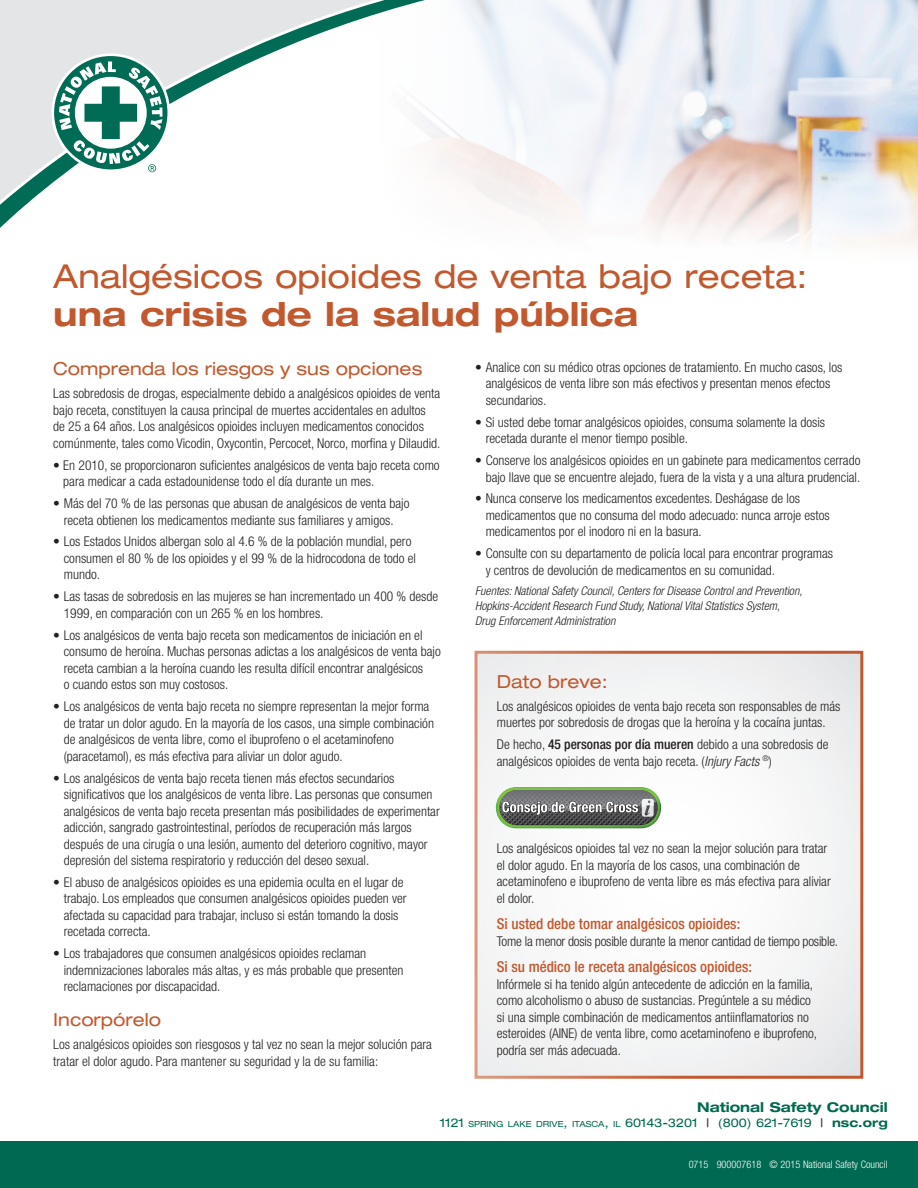
<style>
.page{position:relative;width:918px;height:1188px;background:#fff}
.page>*{position:absolute;margin:0;border:0;box-sizing:border-box;transform-origin:0 0}
.SS_Ahead{font:expanded 33px "Helvetica Neue LT Std";color:#c2582e}
.SS_Ahead-2{font:700 expanded 33px "Helvetica Neue LT Std";color:#c2582e}
.Bullet{font:expanded 18px "Helvetica Neue LT Std";color:#c2582e}
.Head_3_2011{font:expanded 18px "Helvetica Neue LT Std";color:#c2582e}
.Head_3_2011-2{font:500 condensed 15px "Helvetica Neue LT Std";color:#c2582e}
.Bullet-2{font:300 condensed 13.5px/16.5px "Helvetica Neue LT Std";color:#231f20}
.Head_3_2011-3{font:300 condensed 13.5px/16.5px "Helvetica Neue LT Std";color:#231f20}
.t1{font:700 expanded 13.5px "Helvetica Neue LT Std";color:#006951}
.Bullet-3{font:italic 300 condensed 12px/15px "Helvetica Neue LT Std";color:#231f20}
.t2{font:expanded 12px "Helvetica Neue LT Std";color:#006951}
.t3{font:300 condensed 10.35px "Helvetica Neue LT Std";color:#fff}
.s1{font-weight:500}
.s2{font-style:italic}
.s3{font-size:8.4px}
.s4{color:#231f20}
.s5{font-weight:700}
</style>
<div class="page">
<div style="left:476px;top:652px;width:386px;height:425px;background:#f5f6f6"></div>
<div style="left:475px;top:651px;width:388px;height:428px;border:3px solid #c2582e"></div>
<div style="left:0;top:1141px;width:918px;height:47px;background:#006951"></div>
<img style="left:496px;top:787px;width:165px;height:41px">
<svg style="left:499px;top:790px;width:159px;height:35px;background:#747775"></svg>
<img style="left:483px;top:0;width:435px;height:246px">
<svg style="left:0;top:0;width:483px;height:228px"></svg>
<svg style="left:0;top:0;width:440px;height:217px"></svg>
<svg style="left:51px;top:53px;width:119px;height:119px"></svg>
<div style="left:54px;top:56px;width:113px;height:113px;background:#006c55;border-radius:50%"></div>
<svg style="left:59px;top:61px;width:104px;height:111px"></svg>
<p class="SS_Ahead" style="left:53px;top:257px;width:756px">Analgésicos opioides de venta bajo receta:</p>
<p class="SS_Ahead-2" style="left:53px;top:293px;width:586px">una crisis de la salud pública</p>
<p class="Bullet" style="left:53px;top:358px;width:371px">Comprenda los riesgos y sus opciones</p>
<p class="Bullet-2" style="left:53px;top:385px;width:389px">Las sobredosis de drogas, especialmente debido a analgésicos opioides de venta bajo receta, constituyen la causa principal de muertes accidentales en adultos de 25 a 64 años. Los analgésicos opioides incluyen medicamentos conocidos comúnmente, tales como Vicodin, Oxycontin, Percocet, Norco, morfina y Dilaudid.</p>
<p class="Bullet-2" style="left:63px;top:456px;width:378px;text-indent:-10px">• En 2010, se proporcionaron suficientes analgésicos de venta bajo receta como para medicar a cada estadounidense todo el día durante un mes.</p>
<p class="Bullet-2" style="left:53px;top:495px;width:358px;text-align:center">• Más del 70 % de las personas que abusan de analgésicos de venta bajo receta obtienen los medicamentos mediante sus familiares y amigos.</p>
<p class="Bullet-2" style="left:64px;top:533px;width:354px;text-indent:-10px">• Los Estados Unidos albergan solo al 4.6 % de la población mundial, pero consumen el 80 % de los opioides y el 99 % de la hidrocodona de todo el mundo.</p>
<p class="Bullet-2" style="left:64px;top:588px;width:376px;text-indent:-10px">• Las tasas de sobredosis en las mujeres se han incrementado un 400 % desde<br>1999, en comparación con un 265 % en los hombres.</p>
<p class="Bullet-2" style="left:64px;top:627px;width:378px;text-indent:-10px">• Los analgésicos de venta bajo receta son medicamentos de iniciación en el consumo de heroína. Muchas personas adictas a los analgésicos de venta bajo receta cambian a la heroína cuando les resulta difícil encontrar analgésicos<br>o cuando estos son muy costosos.</p>
<p class="Bullet-2" style="left:64px;top:698px;width:372px;text-indent:-10px">• Los analgésicos de venta bajo receta no siempre representan la mejor forma de tratar un dolor agudo. En la mayoría de los casos, una simple combinación de analgésicos de venta libre, como el ibuprofeno o el acetaminofeno (paracetamol), es más efectiva para aliviar un dolor agudo.</p>
<p class="Bullet-2" style="left:64px;top:769px;width:378px;text-indent:-10px">• Los analgésicos de venta bajo receta tienen más efectos secundarios significativos que los analgésicos de venta libre. Las personas que consumen analgésicos de venta bajo receta presentan más posibilidades de experimentar adicción, sangrado gastrointestinal, períodos de recuperación más largos después de una cirugía o una lesión, aumento del deterioro cognitivo, mayor depresión del sistema respiratorio y reducción del deseo sexual.</p>
<p class="Bullet-2" style="left:64px;top:874px;width:344px;text-indent:-10px">• El abuso de analgésicos opioides es una epidemia oculta en el lugar de trabajo. Los empleados que consumen analgésicos opioides pueden ver afectada su capacidad para trabajar, incluso si están tomando la dosis recetada correcta.</p>
<p class="Bullet-2" style="left:64px;top:945px;width:341px;text-indent:-10px">• Los trabajadores que consumen analgésicos opioides reclaman indemnizaciones laborales más altas, y es más probable que presenten reclamaciones por discapacidad.</p>
<p class="Bullet" style="left:53px;top:1008px;width:109px">Incorpórelo</p>
<p class="Bullet-2" style="left:53px;top:1036px;width:380px">Los analgésicos opioides son riesgosos y tal vez no sean la mejor solución para tratar el dolor agudo. Para mantener su seguridad y la de su familia:</p>
<p class="Bullet-2" style="left:486px;top:359px;width:358px;text-indent:-10px">• Analice con su médico otras opciones de tratamiento. En mucho casos, los analgésicos de venta libre son más efectivos y presentan menos efectos secundarios.</p>
<p class="Bullet-2" style="left:486px;top:414px;width:341px;text-indent:-10px">• Si usted debe tomar analgésicos opioides, consuma solamente la dosis recetada durante el menor tiempo posible.</p>
<p class="Bullet-2" style="left:475px;top:452px;width:387px;text-align:right">• Conserve los analgésicos opioides en un gabinete para medicamentos cerrado bajo llave que se encuentre alejado, fuera de la vista y a una altura prudencial.</p>
<p class="Bullet-2" style="left:486px;top:490px;width:346px;text-indent:-10px">• Nunca conserve los medicamentos excedentes. Deshágase de los medicamentos que no consuma del modo adecuado: nunca arroje estos medicamentos por el inodoro ni en la basura.</p>
<p class="Bullet-2" style="left:486px;top:545px;width:349px;text-indent:-10px">• Consulte con su departamento de policía local para encontrar programas y centros de devolución de medicamentos en su comunidad.</p>
<p class="Bullet-3" style="left:475px;top:584px;width:329px">Fuentes: National Safety Council, Centers for Disease Control and Prevention,<br>Hopkins-Accident Research Fund Study, National Vital Statistics System,<br>Drug Enforcement Administration</p>
<p class="Head_3_2011" style="left:497px;top:670px;width:112px">Dato breve:</p>
<p class="Head_3_2011-3" style="left:497px;top:698px;width:345px">Los analgésicos opioides de venta bajo receta son responsables de más muertes por sobredosis de drogas que la heroína y la cocaína juntas.</p>
<p class="Head_3_2011-3" style="left:497px;top:736px;width:333px">De hecho, <span class="s1">45 personas por día mueren</span> debido a una sobredosis de analgésicos opioides de venta bajo receta. (<span class="s2">Injury Facts</span> <sup>®</sup>)</p>
<p class="Head_3_2011-3" style="left:497px;top:840px;width:336px">Los analgésicos opioides tal vez no sean la mejor solución para tratar el dolor agudo. En la mayoría de los casos, una combinación de acetaminofeno e ibuprofeno de venta libre es más efectiva para aliviar el dolor.</p>
<p class="Head_3_2011-2" style="left:497px;top:915px;width:245px">Si usted debe tomar analgésicos opioides:</p>
<p class="Head_3_2011-3" style="left:497px;top:933px;width:343px">Tome la menor dosis posible durante la menor cantidad de tiempo posible.</p>
<p class="Head_3_2011-2" style="left:497px;top:958px;width:257px">Si su médico le receta analgésicos opioides:</p>
<p class="Head_3_2011-3" style="left:497px;top:976px;width:322px">Infórmele si ha tenido algún antecedente de adicción en la familia, como alcoholismo o abuso de sustancias. Pregúntele a su médico si una simple combinación de medicamentos antiinflamatorios no esteroides (AINE) de venta libre, como acetaminofeno e ibuprofeno, podría ser más adecuada.</p>
<p class="t1" style="left:697px;top:1099px;width:192px">National Safety Council</p>
<p class="t2" style="left:440px;top:1116px;width:449px">1121 <span class="s3">SPRING LAKE DRIVE</span>, <span class="s3">ITASCA</span>, <span class="s3">IL</span> 60143-3201 <span class="s4">|</span> (800) 621-7619 <span class="s4">|</span> <span class="s5">nsc.org</span></p>
<p class="t3" style="left:689px;top:1159px;width:200px">0715 900007618 © 2015 National Safety Council</p>
</div>
